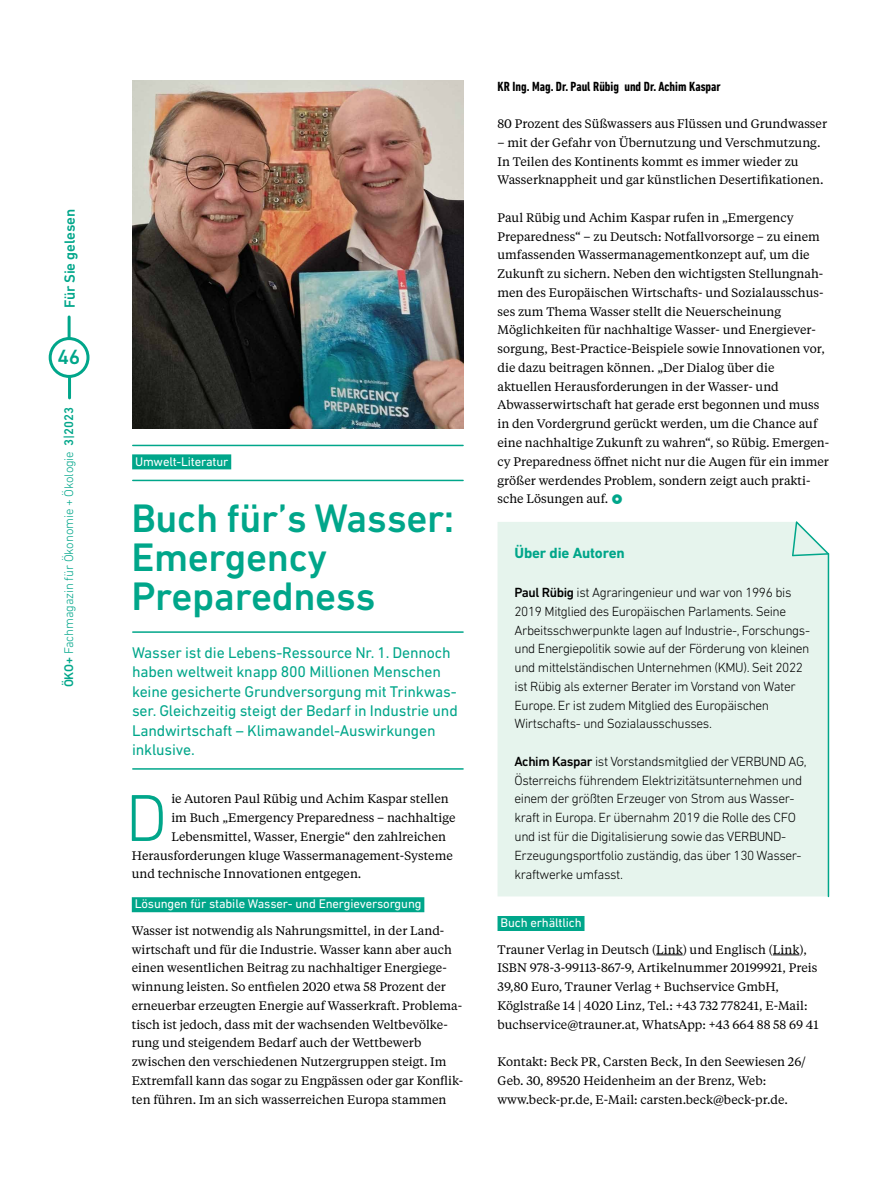
<style>
.page{position:relative;width:893px;height:1191px;background:#fff}
.page>*{position:absolute;margin:0;border:0;box-sizing:border-box;transform-origin:0 0}
.t1{font:300 67.5px "DIN Next LT Pro";color:#00a68a}
.t2{font:500 40.5px/39px "DIN Next LT Pro";letter-spacing:-.01em;color:#00a68a}
.t3{font:500 21px "DIN Next LT Pro";color:#00a68a}
.t4{font:15.75px/19.5px "DIN Next LT Pro";letter-spacing:-.01em;color:#00a68a}
.t5{font:700 15px "DIN Next LT Pro";letter-spacing:-.01em;color:#00a68a}
.t6{font:500 15px "DIN Next LT Pro";letter-spacing:-.01em;color:#00a68a}
.t7{font:300 13.5px/18.8px "DIN Next LT Pro";letter-spacing:-.03em;color:#000}
.t8{font:700 condensed 13.5px "DIN Next LT Pro";color:#000}
.t9{font:12.75px "DIN Next LT Pro";letter-spacing:-.01em;color:#fff}
.t10{font:300 12.75px "DIN Next LT Pro";letter-spacing:-.01em;color:#00a68a}
.t11{font:12.3px/18.8px "Tiempos Text";color:#000}
.s1{font-weight:500}
</style>
<div class="page">
<div style="left:49px;top:337px;width:41px;height:41px;border:3px solid #00a68a;border-radius:50%"></div>
<hr style="left:68px;top:317px;width:3px;height:21px;background:#00a68a">
<hr style="left:68px;top:377px;width:3px;height:21px;background:#00a68a">
<hr style="left:133px;top:480px;width:330px;height:1px;background:#00a68a">
<hr style="left:133px;top:631px;width:330px;height:2px;background:#00a68a">
<hr style="left:133px;top:768px;width:330px;height:1px;background:#00a68a">
<div style="left:132px;top:454px;width:99px;height:15px;background:#00a68a"></div>
<hr style="left:133px;top:445px;width:330px;height:1px;background:#00a68a">
<div style="left:497px;top:916px;width:87px;height:15px;background:#00a68a"></div>
<svg style="left:656px;top:954px;width:27px;height:1px"></svg>
<svg style="left:773px;top:954px;width:26px;height:1px"></svg>
<div style="left:132px;top:897px;width:292px;height:15px;background:#00a68a"></div>
<div style="left:497px;top:522px;width:331px;height:374px;background:#e6f4ed"></div>
<hr style="left:828px;top:554px;width:1px;height:342px;background:#00a68a">
<svg style="left:791px;top:521px;width:39px;height:36px"></svg>
<img style="left:132px;top:81px;width:331px;height:347px">
<p class="t6" style="left:61px;top:308px;width:101px;rotate:-90deg">Für Sie gelesen</p>
<h3 class="t3" style="left:58px;top:345px;width:24px">46</h3>
<p class="t10" style="left:61px;top:687px;width:282px;rotate:-90deg"><span class="s1">ÖKO+</span> Fachmagazin für Ökonomie + Ökologie <span class="s1">3|2023</span></p>
<p class="t9" style="left:135px;top:454px;width:95px">Umwelt-Literatur</p>
<h2 class="t2" style="left:131px;top:498px;width:324px">Buch für’s Wasser:<br>Emergency<br>Preparedness</h2>
<p class="t4" style="left:132px;top:642px;width:327px">Wasser ist die Lebens-Ressource Nr. 1. Dennoch haben weltweit knapp 800 Millionen Menschen keine gesicherte Grundversorgung mit Trinkwas&shy;ser. Gleichzeitig steigt der Bedarf in Industrie und Landwirtschaft – Klimawandel-Auswirkungen inklusive.</p>
<h1 class="t1" style="left:125px;top:779px;width:43px">D</h1>
<p class="t11" style="left:171px;top:789px;width:279px">ie Autoren Paul Rübig und Achim Kaspar stellen</p>
<p class="t11" style="left:171px;top:808px;width:286px">im Buch „Emergency Preparedness – nachhaltige</p>
<p class="t11" style="left:171px;top:826px;width:276px">Lebensmittel, Wasser, Energie“ den zahlreichen</p>
<p class="t11" style="left:132px;top:845px;width:322px">Herausforderungen kluge Wassermanagement-Systeme</p>
<p class="t11" style="left:132px;top:864px;width:231px">und technische Innovationen entgegen.</p>
<p class="t9" style="left:135px;top:896px;width:288px">Lösungen für stabile Wasser- und Energieversorgung</p>
<p class="t11" style="left:132px;top:920px;width:333px">Wasser ist notwendig als Nahrungsmittel, in der Land&shy;wirtschaft und für die Industrie. Wasser kann aber auch einen wesentlichen Beitrag zu nachhaltiger Energiege&shy;winnung leisten. So entfielen 2020 etwa 58 Prozent der erneuerbar erzeugten Energie auf Wasserkraft. Problema&shy;tisch ist jedoch, dass mit der wachsenden Weltbevölke&shy;rung und steigendem Bedarf auch der Wettbewerb zwischen den verschiedenen Nutzergruppen steigt. Im Extremfall kann das sogar zu Engpässen oder gar Konflik&shy;ten führen. Im an sich wasserreichen Europa stammen</p>
<p class="t8" style="left:497px;top:78px;width:225px">KR Ing. Mag. Dr. Paul Rübig und Dr. Achim Kaspar</p>
<p class="t11" style="left:497px;top:114px;width:331px">80 Prozent des Süßwassers aus Flüssen und Grundwasser</p>
<p class="t11" style="left:497px;top:133px;width:328px">– mit der Gefahr von Übernutzung und Verschmutzung.<br>In Teilen des Kontinents kommt es immer wieder zu<br>Wasserknappheit und gar künstlichen Desertifikationen.</p>
<p class="t11" style="left:497px;top:208px;width:333px">Paul Rübig und Achim Kaspar rufen in „Emergency Preparedness“ – zu Deutsch: Notfallvorsorge – zu einem umfassenden Wassermanagementkonzept auf, um die Zukunft zu sichern. Neben den wichtigsten Stellungnah&shy;men des Europäischen Wirtschafts- und Sozialausschus&shy;ses zum Thema Wasser stellt die Neuerscheinung Möglichkeiten für nachhaltige Wasser- und Energiever&shy;sorgung, Best-Practice-Beispiele sowie Innovationen vor, die dazu beitragen können. „Der Dialog über die aktuellen Herausforderungen in der Wasser- und Abwasserwirtschaft hat gerade erst begonnen und muss in den Vordergrund gerückt werden, um die Chance auf eine nachhaltige Zukunft zu wahren“, so Rübig. Emergen&shy;cy Preparedness öffnet nicht nur die Augen für ein immer größer werdendes Problem, sondern zeigt auch prakti&shy;sche Lösungen auf.</p>
<p class="t5" style="left:514px;top:544px;width:112px">Über die Autoren</p>
<p class="t7" style="left:514px;top:583px;width:297px"><span class="s1">Paul Rübig</span> ist Agraringenieur und war von 1996 bis 2019 Mitglied des Europäischen Parlaments. Seine Arbeitsschwerpunkte lagen auf Industrie-, Forschungs&shy;und Energiepolitik sowie auf der Förderung von kleinen und mittelständischen Unternehmen (KMU). Seit 2022 ist Rübig als externer Berater im Vorstand von Water Europe. Er ist zudem Mitglied des Europäischen Wirtschafts- und Sozialausschusses.</p>
<p class="t7" style="left:514px;top:752px;width:294px"><span class="s1">Achim Kaspar</span> ist Vorstandsmitglied der VERBUND AG, Österreichs führendem Elektrizitätsunternehmen und einem der größten Erzeuger von Strom aus Wasser&shy;kraft in Europa. Er übernahm 2019 die Rolle des CFO und ist für die Digitalisierung sowie das VERBUND-Erzeugungsportfolio zuständig, das über 130 Wasser&shy;kraftwerke umfasst.</p>
<p class="t9" style="left:500px;top:915px;width:83px">Buch erhältlich</p>
<p class="t11" style="left:497px;top:939px;width:323px">Trauner Verlag in Deutsch (Link) und Englisch (Link), ISBN 978-3-99113-867-9, Artikelnummer 20199921, Preis 39,80 Euro, Trauner Verlag + Buchservice GmbH, Köglstraße 14 | 4020 Linz, Tel.: +43 732 778241, E-Mail: buchservice@trauner.at, WhatsApp: +43 664 88 58 69 41</p>
<p class="t11" style="left:497px;top:1051px;width:310px">Kontakt: Beck PR, Carsten Beck, In den Seewiesen 26/<br>Geb. 30, 89520 Heidenheim an der Brenz, Web: www.beck-pr.de, E-Mail: carsten.beck@beck-pr.de.</p>
</div>
